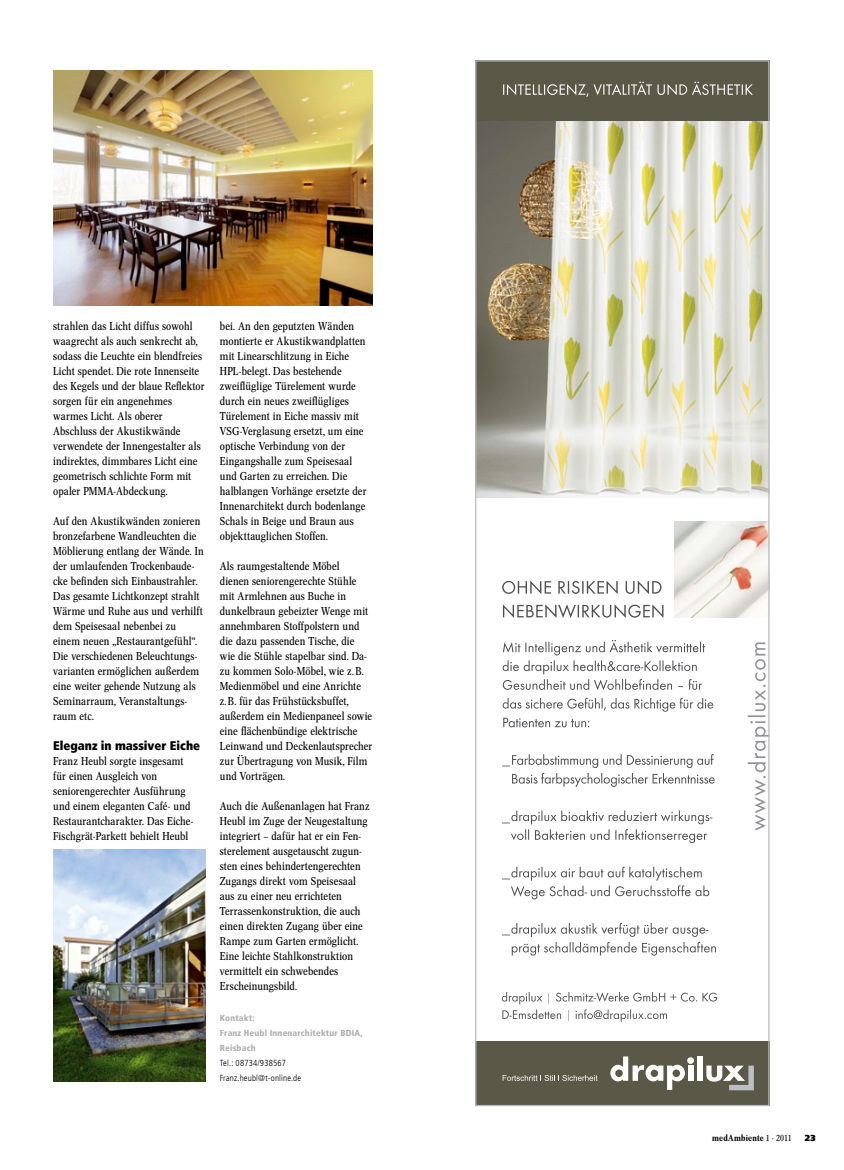
<style>
.page{position:relative;width:844px;height:1170px;background:#fff}
.page>*{position:absolute;margin:0;border:0;box-sizing:border-box;transform-origin:0 0}
.t1{font:900 condensed 12.5px "Frutiger LT Com";color:#000}
.t2{font:11.25px/15px "Concorde Nova";letter-spacing:.01em;color:#000}
.t3{font:900 condensed 8.75px/15px "Frutiger LT Com";letter-spacing:.02em;color:#aeafb1}
.t4{font:300 condensed 8.75px/15px "Frutiger LT Com";letter-spacing:.02em;color:#000}
.t5{font:500 8.75px "Concorde Nova";letter-spacing:.025em;color:#000}
.t6{font:900 8.75px "Frutiger LT Com";color:#000}
.s1{font-weight:400}
</style>
<div class="page">
<img style="left:53px;top:71px;width:319px;height:235px">
<img style="left:53px;top:849px;width:153px;height:232px">
<div style="left:475px;top:1041px;width:294px;height:65px;background:#5a5847"></div>
<div style="left:696px;top:1055px;width:6px;height:25px;background:#fff"></div>
<svg style="left:610px;top:1056px;width:83px;height:33px"></svg>
<svg style="left:706px;top:1065px;width:47px;height:25px"></svg>
<svg style="left:502px;top:1075px;width:95px;height:5px"></svg>
<img style="left:477px;top:120px;width:290px;height:377px">
<div style="left:475px;top:60px;width:294px;height:60px;background:#5a5847"></div>
<svg style="left:503px;top:82px;width:249px;height:15px"></svg>
<svg style="left:502px;top:923px;width:213px;height:32px"></svg>
<svg style="left:502px;top:866px;width:207px;height:33px"></svg>
<svg style="left:502px;top:810px;width:210px;height:33px"></svg>
<svg style="left:502px;top:754px;width:212px;height:32px"></svg>
<svg style="left:503px;top:717px;width:86px;height:10px"></svg>
<svg style="left:502px;top:697px;width:211px;height:14px"></svg>
<svg style="left:502px;top:640px;width:203px;height:50px"></svg>
<svg style="left:501px;top:992px;width:216px;height:29px"></svg>
<svg style="left:502px;top:604px;width:161px;height:14px"></svg>
<svg style="left:502px;top:580px;width:159px;height:14px"></svg>
<svg style="left:747px;top:642px;width:20px;height:188px"></svg>
<img style="left:674px;top:521px;width:93px;height:96px">
<p class="t2" style="left:53px;top:319px;width:153px">strahlen das Licht diffus sowohl waagrecht als auch senkrecht ab, sodass die Leuchte ein blendfreies<br>Licht spendet. Die rote Innenseite des Kegels und der blaue Reflektor sorgen für ein angenehmes warmes Licht. Als oberer<br>Abschluss der Akustikwände verwendete der Innengestalter als indirektes, dimmbares Licht eine geometrisch schlichte Form mit opaler PMMA-Abdeckung.</p>
<p class="t2" style="left:53px;top:514px;width:152px">Auf den Akustikwänden zonieren bronzefarbene Wandleuchten die<br>Möblierung entlang der Wände. In der umlaufenden Trockenbaude&shy;cke befinden sich Einbaustrahler.<br>Das gesamte Lichtkonzept strahlt<br>Wärme und Ruhe aus und verhilft dem Speisesaal nebenbei zu einem neuen „Restaurantgefühl“.<br>Die verschiedenen Beleuchtungs&shy;varianten ermöglichen außerdem eine weiter gehende Nutzung als<br>Seminarraum, Veranstaltungs&shy;raum etc.</p>
<p class="t1" style="left:53px;top:738px;width:148px">Eleganz in massiver Eiche</p>
<p class="t2" style="left:53px;top:754px;width:142px">Franz Heubl sorgte insgesamt für einen Ausgleich von seniorengerechter Ausführung und einem eleganten Café- und<br>Restaurantcharakter. Das Eiche-<br>Fischgrät-Parkett behielt Heubl</p>
<p class="t2" style="left:220px;top:319px;width:148px">bei. An den geputzten Wänden montierte er Akustikwandplatten mit Linearschlitzung in Eiche<br>HPL-belegt. Das bestehende zweiflüglige Türelement wurde durch ein neues zweiflügliges<br>Türelement in Eiche massiv mit<br>VSG-Verglasung ersetzt, um eine optische Verbindung von der<br>Eingangshalle zum Speisesaal und Garten zu erreichen. Die halblangen Vorhänge ersetzte der<br>Innenarchitekt durch bodenlange<br>Schals in Beige und Braun aus objekttauglichen Stoffen.</p>
<p class="t2" style="left:220px;top:559px;width:154px">Als raumgestaltende Möbel<br>dienen seniorengerechte Stühle mit Armlehnen aus Buche in dunkelbraun gebeizter Wenge mit annehmbaren Stoffpolstern und die dazu passenden Tische, die wie die Stühle stapelbar sind. Da&shy;zu kommen Solo-Möbel, wie z.B.<br>Medienmöbel und eine Anrichte z.B. für das Frühstücksbuffet, außerdem ein Medienpaneel sowie eine flächenbündige elektrische<br>Leinwand und Deckenlautsprecher zur Übertragung von Musik, Film und Vorträgen.</p>
<p class="t2" style="left:220px;top:799px;width:151px">Auch die Außenanlagen hat Franz<br>Heubl im Zuge der Neugestaltung integriert – dafür hat er ein Fen&shy;sterelement ausgetauscht zugun&shy;sten eines behindertengerechten<br>Zugangs direkt vom Speisesaal aus zu einer neu errichteten<br>Terrassenkonstruktion, die auch einen direkten Zugang über eine<br>Rampe zum Garten ermöglicht.<br>Eine leichte Stahlkonstruktion vermittelt ein schwebendes<br>Erscheinungsbild.</p>
<p class="t3" style="left:220px;top:1009px;width:144px">Kontakt:<br>Franz Heubl Innenarchitektur BDIA,<br>Reisbach</p>
<p class="t4" style="left:220px;top:1055px;width:83px">Tel.: 08734/938567<br>Franz.heubl@t-online.de</p>
<p class="t5" style="left:712px;top:1133px;width:81px">medAmbiente <span class="s1">1 · 2011</span></p>
<p class="t6" style="left:804px;top:1132px;width:12px">23</p>
</div>
